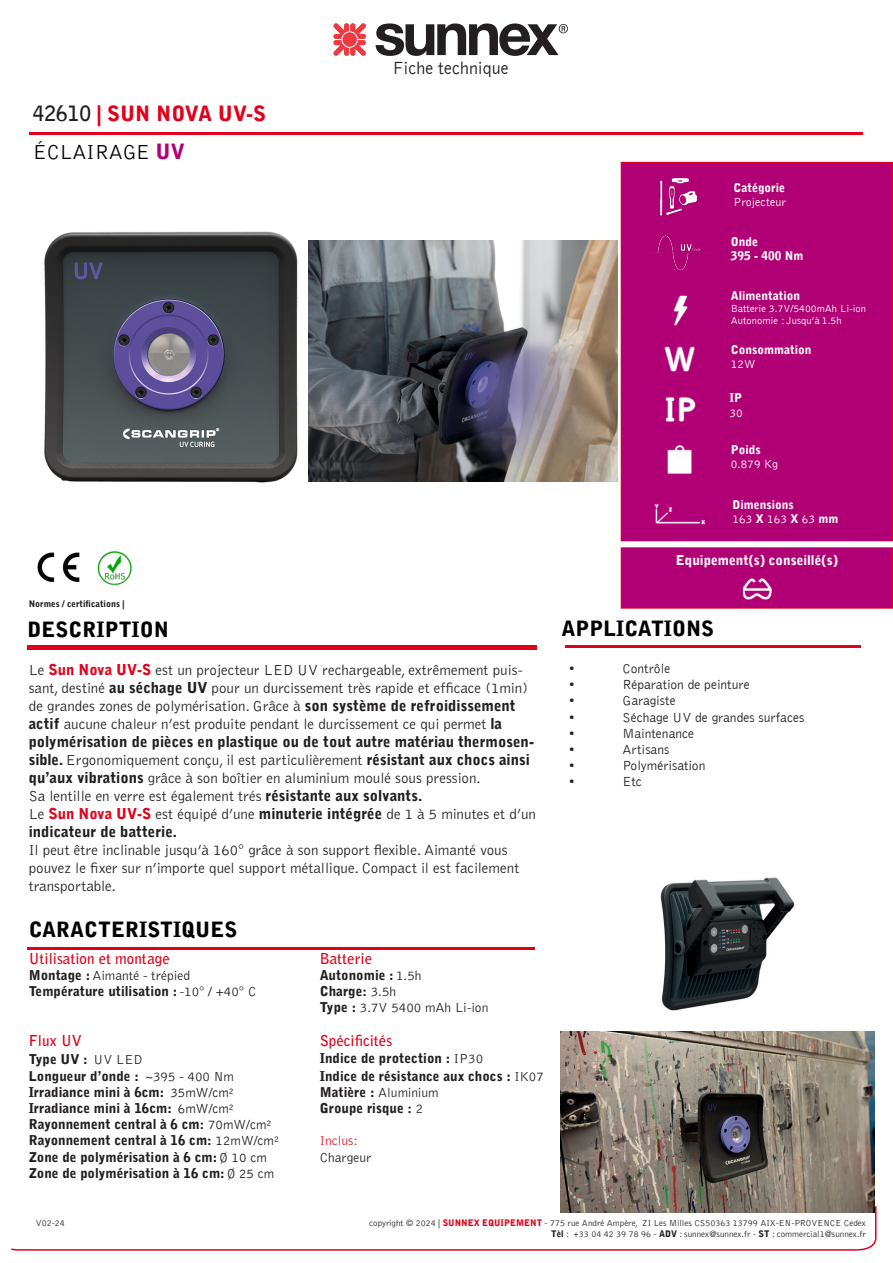
<style>
.page{position:relative;width:893px;height:1263px;background:#fff}
.page>*{position:absolute;margin:0;border:0;box-sizing:border-box;transform-origin:0 0}
.t1{font:900 21px "Bell Gothic Std";color:#000}
.t2{font:900 21px "Bell Gothic Std";color:#e2001a}
.t3{font:300 21px "Bell Gothic Std";color:#000}
.t4{font:300 18px "Bell Gothic";color:#231f20}
.t5{font:300 15px/18px "Bell Gothic Std";color:#231f20}
.t6{font:900 15px/18px "Bell Gothic";color:#231f20}
.t7{font:700 15px "Bell Gothic Std";color:#e2001a}
.t8{font:900 13.5px/16.2px "Bell Gothic Std";color:#231f20}
.t9{font:900 13.5px/16.2px "Bell Gothic";color:#231f20}
.t10{font:300 13.5px "Bell Gothic";color:#231f20}
.t11{font:300 13.5px/16.2px "Bell Gothic Std";color:#231f20}
.t12{font:900 13.5px "Bell Gothic";color:#fff}
.t13{font:900 12px/14.4px "Bell Gothic";color:#fff}
.t14{font:300 12px/14.4px "Bell Gothic";color:#fff}
.t15{font:300 10.5px/12px "Bell Gothic";color:#fff}
.t16{font:300 9px "Bell Gothic Std";color:#231f20}
.t17{font:900 9px "Bell Gothic Std";color:#231f20}
.s1{font-family:"Bell Gothic";font-weight:700;color:#231f20}
.s2{font-weight:900;color:#b10075}
.s3{font-weight:300}
.s4{font-weight:900}
.s5{font-family:"Bell Gothic";font-weight:900;color:#e2001a}
.s6{font-family:"Bell Gothic";font-weight:900}
.s7{font-family:"Bell Gothic Std";font-weight:300}
.s8{color:#e2001a}
.s9{font-family:"Bell Gothic";font-weight:300}
.s10{font-family:"Bell Gothic Std"}
.s11{font-family:"Bell Gothic"}
.s12{color:#eb1c29}
</style>
<div class="page">
<div style="left:621px;top:162px;width:272px;height:446px;background:#b10075"></div>
<div style="left:621px;top:162px;width:272px;height:446px;border:1px solid #e2001a"></div>
<svg style="left:334px;top:23px;width:32px;height:33px"></svg>
<svg style="left:376px;top:23px;width:192px;height:33px"></svg>
<hr style="left:29px;top:132px;width:834px;height:3px;background:#e2001a">
<img style="left:44px;top:231px;width:265px;height:252px">
<img style="left:657px;top:235px;width:44px;height:36px">
<img style="left:673px;top:295px;width:15px;height:31px">
<img style="left:659px;top:178px;width:39px;height:38px">
<img style="left:667px;top:445px;width:25px;height:29px">
<img style="left:654px;top:503px;width:52px;height:22px">
<img style="left:665px;top:397px;width:31px;height:25px">
<div style="left:28px;top:645px;width:509px;height:5px;background:#e2001a"></div>
<hr style="left:566px;top:646px;width:295px;height:2px;background:#e2001a">
<hr style="left:27px;top:947px;width:508px;height:3px;background:#e2001a">
<svg style="left:11px;top:1204px;width:866px;height:47px"></svg>
<img style="left:561px;top:1031px;width:314px;height:182px">
<img style="left:37px;top:552px;width:43px;height:31px">
<img style="left:743px;top:578px;width:29px;height:22px">
<div style="left:617px;top:541px;width:276px;height:6px;background:#fff"></div>
<img style="left:97px;top:551px;width:35px;height:34px">
<img style="left:660px;top:877px;width:135px;height:134px">
<img style="left:309px;top:240px;width:308px;height:242px">
<img style="left:664px;top:346px;width:31px;height:26px">
<p class="t2" style="left:33px;top:101px;width:235px"><span class="s1">42610</span> | SUN NOVA UV-S</p>
<p class="t3" style="left:33px;top:141px;width:153px">ÉCLAIRAGE <span class="s2">UV</span></p>
<p class="t4" style="left:393px;top:58px;width:118px">Fiche technique</p>
<p class="t17" style="left:29px;top:598px;width:97px">Normes / certifications |</p>
<p class="t13" style="left:733px;top:180px;width:53px">Catégorie</p>
<p class="t14" style="left:733px;top:195px;width:54px">Projecteur</p>
<p class="t13" style="left:731px;top:234px;width:29px">Onde</p>
<p class="t13" style="left:731px;top:249px;width:74px">395 - 400 Nm</p>
<p class="t13" style="left:731px;top:289px;width:71px">Alimentation</p>
<p class="t15" style="left:731px;top:303px;width:137px">Batterie 3.7V/5400mAh Li-ion<br>Autonomie : Jusqu’à 1.5h</p>
<p class="t13" style="left:731px;top:342px;width:82px">Consommation<br><span class="s3">12W</span></p>
<p class="t13" style="left:729px;top:391px;width:15px">IP<br><span class="s3">30</span></p>
<p class="t14" style="left:731px;top:443px;width:49px"><span class="s4">Poids<br></span>0.879 Kg</p>
<p class="t13" style="left:733px;top:498px;width:63px">Dimensions</p>
<p class="t14" style="left:733px;top:512px;width:107px">163 <span class="s4">X</span> 163 <span class="s4">X</span> 63 <span class="s4">mm</span></p>
<p class="t12" style="left:676px;top:552px;width:163px">Equipement(s) conseillé(s)</p>
<p class="t1" style="left:28px;top:617px;width:143px">DESCRIPTION</p>
<p class="t1" style="left:561px;top:616px;width:154px">APPLICATIONS</p>
<p class="t5" style="left:29px;top:661px;width:507px">Le <span class="s5">Sun Nova UV-S</span> est un projecteur LED UV rechargeable, extrêmement puis&shy;sant, destiné <span class="s6">au séchage UV</span> pour un durcissement très rapide et efficace (1min) de grandes zones de polymérisation. Grâce à <span class="s6">son système de refroidissement actif</span> aucune chaleur n’est produite pendant le durcissement ce qui permet <span class="s6">la polymérisation de pièces en plastique ou de tout autre matériau thermosen&shy;sible.</span> Ergonomiquement conçu, il est particulièrement <span class="s6">résistant aux chocs ainsi qu’aux vibrations</span> grâce à son boîtier en aluminium moulé sous pression.<br>Sa lentille en verre est également trés <span class="s6">résistante aux solvants.</span></p>
<p class="t6" style="left:29px;top:804px;width:509px"><span class="s7">Le</span> <span class="s8">Sun Nova UV-S</span> <span class="s7">est équipé d’une</span> minuterie intégrée <span class="s7">de 1 à 5 minutes et d’un </span>indicateur de batterie.</p>
<p class="t5" style="left:29px;top:841px;width:492px">Il peut être inclinable jusqu’à 160° grâce à son support flexible. Aimanté vous pouvez le fixer sur n’importe quel support métallique. Compact il est facilement transportable.</p>
<p class="t1" style="left:29px;top:917px;width:210px">CARACTERISTIQUES</p>
<p class="t10" style="left:568px;top:661px;width:8px">•</p>
<p class="t10" style="left:622px;top:661px;width:49px">Contrôle</p>
<p class="t10" style="left:568px;top:677px;width:8px">•</p>
<p class="t10" style="left:622px;top:677px;width:129px">Réparation de peinture</p>
<p class="t10" style="left:568px;top:694px;width:8px">•</p>
<p class="t10" style="left:622px;top:694px;width:55px">Garagiste</p>
<p class="t10" style="left:568px;top:710px;width:8px">•</p>
<p class="t10" style="left:622px;top:710px;width:183px">Séchage UV de grandes surfaces</p>
<p class="t10" style="left:568px;top:726px;width:8px">•</p>
<p class="t10" style="left:622px;top:726px;width:73px">Maintenance</p>
<p class="t10" style="left:568px;top:742px;width:8px">•</p>
<p class="t10" style="left:622px;top:742px;width:48px">Artisans</p>
<p class="t10" style="left:568px;top:758px;width:8px">•</p>
<p class="t10" style="left:622px;top:758px;width:84px">Polymérisation</p>
<p class="t10" style="left:568px;top:775px;width:8px">•</p>
<p class="t10" style="left:622px;top:775px;width:21px">Etc</p>
<p class="t7" style="left:29px;top:949px;width:143px">Utilisation et montage</p>
<p class="t11" style="left:29px;top:967px;width:163px"><span class="s4">Montage :</span> Aimanté - trépied</p>
<p class="t8" style="left:29px;top:983px;width:229px">Température utilisation : <span class="s3">-10° / +40° C</span></p>
<p class="t7" style="left:29px;top:1032px;width:55px">Flux UV</p>
<p class="t8" style="left:29px;top:1052px;width:115px">Type UV : <span class="s3">UV LED</span></p>
<p class="t8" style="left:29px;top:1068px;width:207px">Longueur d’onde : <span class="s3">~395 - 400 Nm</span></p>
<p class="t8" style="left:29px;top:1084px;width:207px">Irradiance mini à 6cm: <span class="s9">35mW/cm²</span></p>
<p class="t9" style="left:29px;top:1100px;width:245px"><span class="s10">Irradiance mini à 16cm:</span> <span class="s3">6mW/cm²<br></span>Rayonnement central à 6 cm: <span class="s3">70mW/cm²</span></p>
<p class="t9" style="left:29px;top:1133px;width:252px">Rayonnement central à 16 cm: <span class="s3">12mW/cm²</span></p>
<p class="t8" style="left:29px;top:1149px;width:240px">Zone de polymérisation à 6 cm: <span class="s9">Ø 10 cm</span></p>
<p class="t8" style="left:29px;top:1165px;width:247px">Zone de polymérisation à 16 cm: <span class="s9">Ø 25 cm</span></p>
<p class="t7" style="left:320px;top:949px;width:54px">Batterie</p>
<p class="t8" style="left:320px;top:967px;width:103px">Autonomie : <span class="s3">1.5h<br></span><span class="s11">Charge:</span> <span class="s3">3.5h</span></p>
<p class="t11" style="left:320px;top:1000px;width:170px"><span class="s4">Type :</span> 3.7V 5400 mAh Li-ion</p>
<p class="t7" style="left:320px;top:1032px;width:74px">Spécificités</p>
<p class="t8" style="left:320px;top:1049px;width:226px;line-height:18px">Indice de protection : <span class="s3">IP30<br></span>Indice de résistance aux chocs : <span class="s3">IK07</span></p>
<p class="t9" style="left:320px;top:1084px;width:121px"><span class="s10">Matière :</span> <span class="s7">Aluminium<br></span>Groupe risque : <span class="s7">2</span></p>
<p class="t11" style="left:320px;top:1133px;width:53px"><span class="s12">Inclus:<br></span>Chargeur</p>
<p class="t16" style="left:36px;top:1218px;width:31px">V02-24</p>
<p class="t16" style="left:369px;top:1218px;width:498px">copyright © 2024 | <span class="s5">SUNNEX EQUIPEMENT</span> - 775 rue André Ampère, ZI Les Milles CS50363 13799 AIX-EN-PROVENCE Cedex</p>
<p class="t16" style="left:551px;top:1229px;width:316px"><span class="s6">Tèl</span> : +33 04 42 39 78 96 - <span class="s6">ADV</span> : sunnex@sunnex.fr - <span class="s6">ST</span> : commercial1@sunnex.fr</p>
</div>
